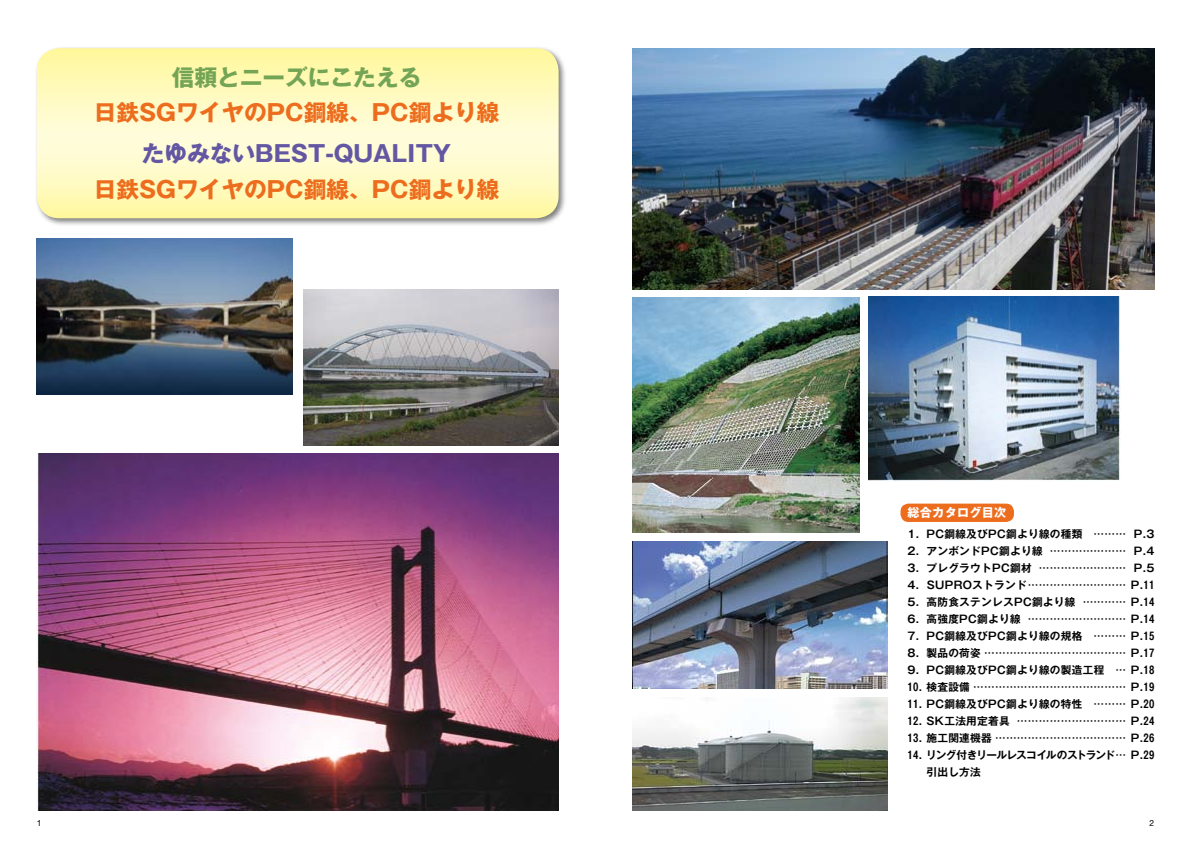
<style>
.page{position:relative;width:1191px;height:842px;background:#fff}
.page>*{position:absolute;margin:0;border:0;box-sizing:border-box;transform-origin:0 0}
.t1{font:700 22.7px "Gothic MB101 Pro";color:#ed6d1f}
.t2{font:700 22.7px "Gothic MB101 Pro";color:#6356a3}
.t3{font:700 22.7px "Gothic MB101 Pro";color:#74a455}
.t4{font:700 12px "Gothic MB101 Pro";letter-spacing:.03em;color:#fff}
.t5{font:700 10.6px/17px "Gothic MB101 Pro De";letter-spacing:.03em;color:#000}
.t6{font:700 10.6px/17px "Gothic MB101 Pro De";letter-spacing:-.05em;color:#000}
.t7{font:8.5px "Helvetica Neue LT Std";color:#000}
</style>
<div class="page">
<div style="left:900px;top:504px;width:114px;height:18px;background:#ed6d1f;border-radius:8px"></div>
<div style="left:34px;top:46px;width:533px;height:181px;background:#000;opacity:.5"></div>
<svg style="left:37px;top:48px;width:521px;height:170px;background:#fefabf"></svg>
<img style="left:37px;top:454px;width:521px;height:357px">
<img style="left:632px;top:541px;width:255px;height:148px">
<img style="left:632px;top:697px;width:255px;height:114px">
<img style="left:632px;top:298px;width:227px;height:235px">
<img style="left:868px;top:297px;width:252px;height:184px">
<img style="left:632px;top:48px;width:522px;height:241px">
<img style="left:37px;top:238px;width:255px;height:156px">
<img style="left:303px;top:289px;width:255px;height:156px">
<h1 class="t3" style="left:172px;top:58px;width:251px">信頼とニーズにこたえる</h1>
<h1 class="t1" style="left:94px;top:94px;width:407px">日鉄SGワイヤのPC鋼線、PC鋼より線</h1>
<h1 class="t2" style="left:142px;top:135px;width:311px">たゆみないBEST-QUALITY</h1>
<h1 class="t1" style="left:94px;top:170px;width:407px">日鉄SGワイヤのPC鋼線、PC鋼より線</h1>
<p class="t4" style="left:907px;top:502px;width:100px">総合カタログ目次</p>
<p class="t5" style="left:907px;top:524px;width:248px">1. PC鋼線及びPC鋼より線の種類 ……… P.3</p>
<p class="t5" style="left:907px;top:541px;width:248px">2. アンボンドPC鋼より線 ………………… P.4</p>
<p class="t5" style="left:907px;top:558px;width:248px">3. プレグラウトPC鋼材 …………………… P.5<br>4．SUPROストランド……………………… P.11</p>
<p class="t5" style="left:907px;top:592px;width:248px">5. 高防食ステンレスPC鋼より線 ………… P.14</p>
<p class="t5" style="left:907px;top:609px;width:248px">6. 高強度PC鋼より線 ……………………… P.14</p>
<p class="t5" style="left:907px;top:626px;width:248px">7. PC鋼線及びPC鋼より線の規格 ……… P.15</p>
<p class="t5" style="left:907px;top:643px;width:248px">8. 製品の荷姿 ………………………………… P.17</p>
<p class="t5" style="left:907px;top:660px;width:248px">9. PC鋼線及びPC鋼より線の製造工程 … P.18</p>
<p class="t5" style="left:907px;top:677px;width:248px">10. 検査設備 …………………………………… P.19</p>
<p class="t5" style="left:907px;top:694px;width:248px">11. PC鋼線及びPC鋼より線の特性 ……… P.20</p>
<p class="t5" style="left:907px;top:711px;width:248px">12. SK工法用定着具 ………………………… P.24</p>
<p class="t5" style="left:907px;top:728px;width:248px">13. 施工関連機器 ……………………………… P.26</p>
<p class="t6" style="left:926px;top:745px;width:230px;text-indent:-19px">14. リング付きリールレスコイルのストランド… P.29引出し方法</p>
<p class="t7" style="left:37px;top:818px;width:6px">1</p>
<p class="t7" style="left:1149px;top:818px;width:6px">2</p>
</div>
